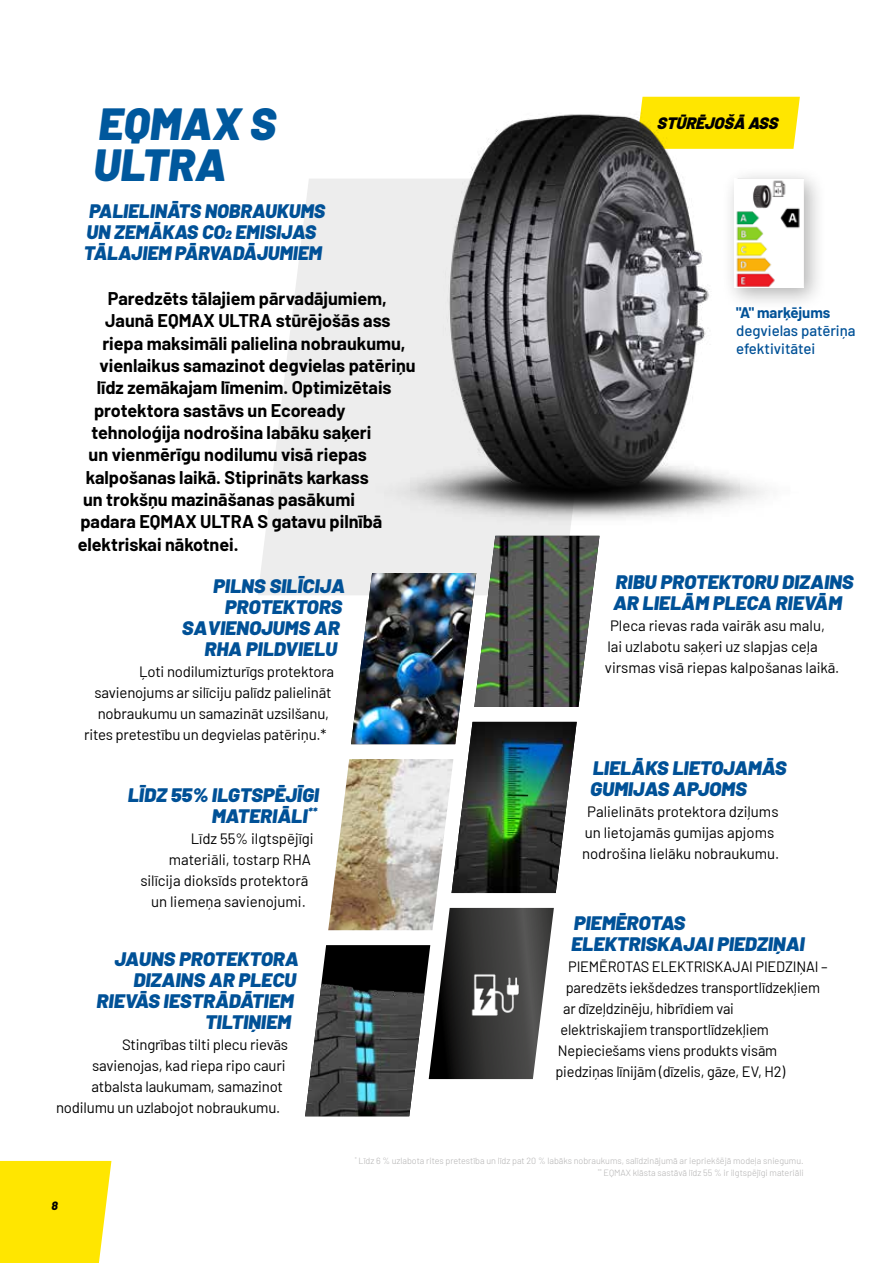
<style>
.page{position:relative;width:893px;height:1263px;background:#fff}
.page>*{position:absolute;margin:0;border:0;box-sizing:border-box;transform-origin:0 0}
.t1{font:italic 900 45px/40.5px "Barlow";color:#00589d}
.t2{font:900 19.5px/21px "Barlow";color:#005197}
.t3{font:italic 900 19.5px/21px "Barlow";color:#005197}
.t4{font:700 18px "Barlow";color:#000}
.t5{font:italic 900 16.5px "Barlow";color:#000}
.t6{font:15px/21px "Barlow";letter-spacing:-.01em;color:#000}
.t7{font:500 15px/18px "Barlow";color:#005197}
.t8{font:700 15px "Barlow";color:#005197}
.t9{font:italic 800 12px "Barlow";color:#000}
.t10{font:300 9px/12px "Barlow";color:#b3b2b2;text-align:right}
</style>
<div class="page">
<div style="left:0;top:1161px;width:111px;height:102px;background:#ffe600"></div>
<svg style="left:258px;top:179px;width:152px;height:416px;fill:#ededed"></svg>
<svg style="left:739px;top:97px;width:61px;height:52px;background:#ffe70e"></svg>
<img style="left:410px;top:96px;width:329px;height:328px">
<img style="left:307px;top:424px;width:460px;height:117px">
<img style="left:351px;top:536px;width:248px;height:357px">
<img style="left:351px;top:573px;width:125px;height:171px">
<img style="left:331px;top:759px;width:122px;height:149px">
<div style="left:721px;top:166px;width:106px;height:145px;background:#000;opacity:.3"></div>
<img style="left:734px;top:179px;width:69px;height:109px">
<svg style="left:328px;top:908px;width:226px;height:172px"></svg>
<img style="left:305px;top:945px;width:125px;height:171px">
<h1 class="t1" style="left:94px;top:101px;width:184px">EQMAX S<br>ULTRA</h1>
<h2 class="t3" style="left:84px;top:200px;width:243px">PALIELINĀTS NOBRAUKUMS<br>UN ZEMĀKAS CO2 EMISIJAS<br>TĀLAJIEM PĀRVADĀJUMIEM</h2>
<p class="t4" style="left:108px;top:285px;width:281px">Paredzēts tālajiem pārvadājumiem,</p>
<p class="t4" style="left:105px;top:308px;width:287px">Jaunā EQMAX ULTRA stūrējošās ass</p>
<p class="t4" style="left:102px;top:330px;width:305px">riepa maksimāli palielina nobraukumu,</p>
<p class="t4" style="left:100px;top:352px;width:318px">vienlaikus samazinot degvielas patēriņu</p>
<p class="t4" style="left:97px;top:375px;width:296px">līdz zemākajam līmenim. Optimizētais</p>
<p class="t4" style="left:94px;top:397px;width:253px">protektora sastāvs un Ecoready</p>
<p class="t4" style="left:91px;top:419px;width:281px">tehnoloģija nodrošina labāku saķeri</p>
<p class="t4" style="left:89px;top:442px;width:280px">un vienmērīgu nodilumu visā riepas</p>
<p class="t4" style="left:86px;top:464px;width:284px">kalpošanas laikā. Stiprināts karkass</p>
<p class="t4" style="left:83px;top:486px;width:273px">un trokšņu mazināšanas pasākumi</p>
<p class="t4" style="left:80px;top:508px;width:303px">padara EQMAX ULTRA S gatavu pilnībā</p>
<p class="t4" style="left:78px;top:531px;width:162px">elektriskai nākotnei.</p>
<h2 class="t2" style="left:213px;top:574px;width:137px">PILNS SILĪCIJA</h2>
<h2 class="t2" style="left:224px;top:595px;width:122px">PROTEKTORS</h2>
<h2 class="t2" style="left:182px;top:616px;width:163px">SAVIENOJUMS AR</h2>
<h2 class="t2" style="left:204px;top:637px;width:138px">RHA PILDVIELU</h2>
<p class="t6" style="left:139px;top:660px;width:197px">Ļoti nodilumizturīgs protektora</p>
<p class="t6" style="left:94px;top:681px;width:239px">savienojums ar silīciju palīdz palielināt</p>
<p class="t6" style="left:98px;top:702px;width:233px">nobraukumu un samazināt uzsilšanu,</p>
<p class="t6" style="left:84px;top:723px;width:244px">rites pretestību un degvielas patēriņu.*</p>
<h2 class="t2" style="left:127px;top:783px;width:196px;text-align:right">LĪDZ 55% ILGTSPĒJĪGI<br>MATERIĀLI<sup>**</sup></h2>
<p class="t6" style="left:191px;top:827px;width:124px">Līdz 55% ilgtspējīgi</p>
<p class="t6" style="left:169px;top:848px;width:144px">materiāli, tostarp RHA</p>
<p class="t6" style="left:140px;top:869px;width:170px">silīcija dioksīds protektorā</p>
<p class="t6" style="left:151px;top:890px;width:156px">un liemeņa savienojumi.</p>
<h2 class="t2" style="left:114px;top:947px;width:189px">JAUNS PROTEKTORA</h2>
<h2 class="t2" style="left:133px;top:968px;width:168px">DIZAINS AR PLECU</h2>
<h2 class="t2" style="left:96px;top:989px;width:202px">RIEVĀS IESTRĀDĀTIEM</h2>
<h2 class="t2" style="left:205px;top:1010px;width:91px">TILTIŅIEM</h2>
<p class="t6" style="left:122px;top:1033px;width:168px">Stingrības tilti plecu rievās</p>
<p class="t6" style="left:92px;top:1054px;width:195px">savienojas, kad riepa ripo cauri</p>
<p class="t6" style="left:91px;top:1075px;width:193px">atbalsta laukumam, samazinot</p>
<p class="t6" style="left:56px;top:1096px;width:226px">nodilumu un uzlabojot nobraukumu.</p>
<p class="t5" style="left:657px;top:110px;width:125px">STŪRĒJOŠĀ ASS</p>
<p class="t8" style="left:736px;top:301px;width:96px">"A" marķējums</p>
<p class="t7" style="left:736px;top:320px;width:121px">degvielas patēriņa efektivitātei</p>
<h2 class="t2" style="left:613px;top:570px;width:245px">RIBU PROTEKTORU DIZAINS<br>AR LIELĀM PLECA RIEVĀM</h2>
<p class="t6" style="left:605px;top:614px;width:236px;text-indent:5px">Pleca rievas rada vairāk asu malu, lai uzlabotu saķeri uz slapjas ceļa virsmas visā riepas kalpošanas laikā.</p>
<h2 class="t2" style="left:590px;top:756px;width:201px">LIELĀKS LIETOJAMĀS<br>GUMIJAS APJOMS</h2>
<p class="t6" style="left:582px;top:800px;width:199px;text-align:center">Palielināts protektora dziļums un lietojamās gumijas apjoms nodrošina lielāku nobraukumu.</p>
<h2 class="t2" style="left:571px;top:911px;width:238px">PIEMĒROTAS<br>ELEKTRISKAJAIPIEDZIŅAI</h2>
<p class="t6" style="left:568px;top:955px;width:261px">PIEMĒROTAS ELEKTRISKAJAI PIEDZIŅAI –</p>
<p class="t6" style="left:566px;top:976px;width:256px">paredzēts iekšdedzes transportlīdzekļiem</p>
<p class="t6" style="left:563px;top:997px;width:172px">ar dīzeļdzinēju, hibrīdiem vai</p>
<p class="t6" style="left:561px;top:1018px;width:210px">elektriskajiem transportlīdzekļiem</p>
<p class="t6" style="left:558px;top:1039px;width:221px">Nepieciešams viens produkts visām</p>
<p class="t6" style="left:555px;top:1060px;width:231px">piedziņas līnijām (dīzelis, gāze, EV, H2)</p>
<p class="t9" style="left:51px;top:1196px;width:8px">8</p>
<p class="t10" style="left:355px;top:1154px;width:450px"><sup>*</sup> Līdz 6 % uzlabota rites pretestība un līdz pat 20 % labāks nobraukums, salīdzinājumā ar iepriekšējā modeļa sniegumu. <sup>**</sup> EQMAX klāsta sastāvā līdz 55 % ir ilgtspējīgi materiāli</p>
</div>
